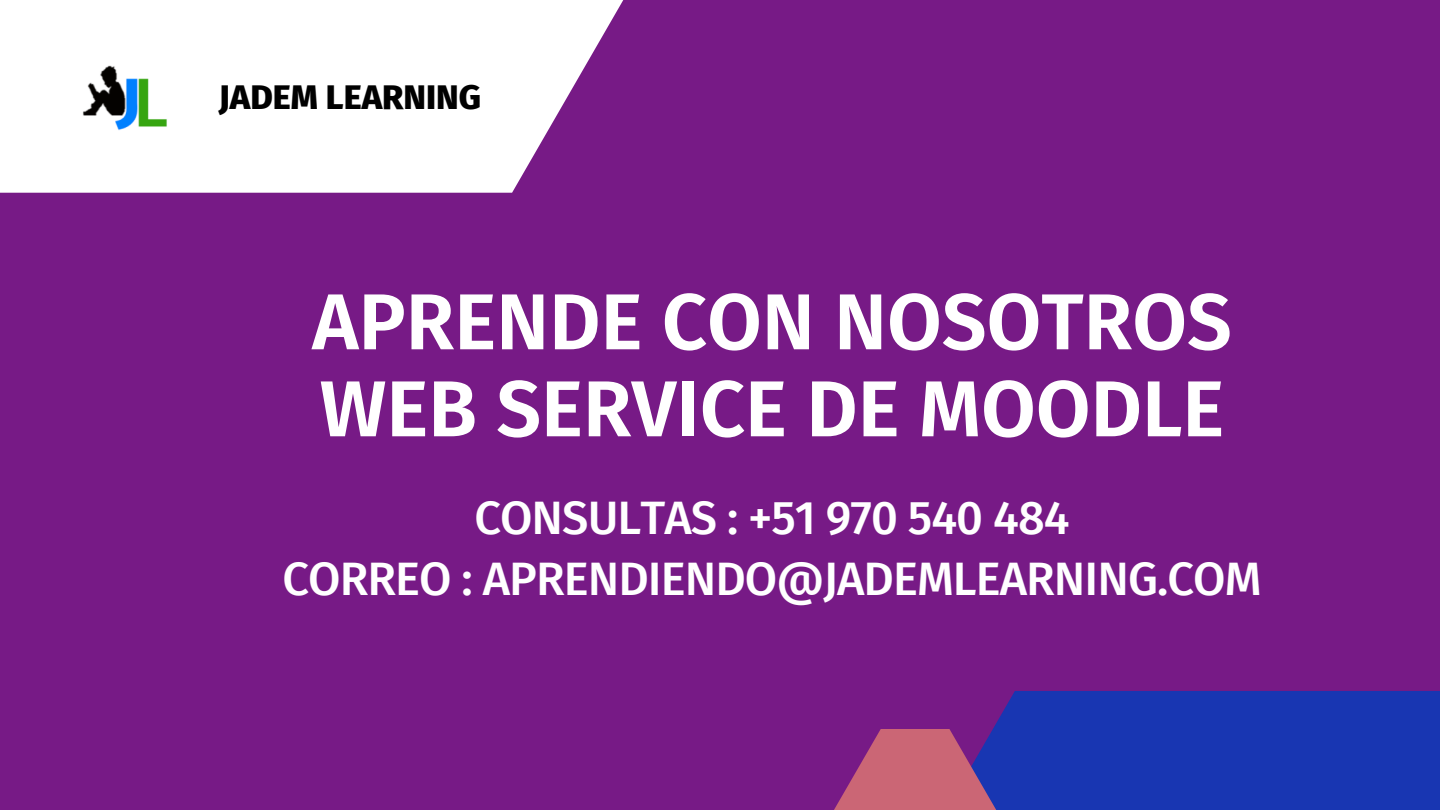
<style>
.page{position:relative;width:1440px;height:810px;background:#771a86}
.page>*{position:absolute;margin:0;border:0;box-sizing:border-box;transform-origin:0 0}
.t1{font:600 79.2px/87px "Fira Sans";color:#fff}
.t2{font:500 47px/60.8px "Fira Sans";letter-spacing:-.02em;color:#fff;text-align:center}
.t3{font:800 34.4px "Fira Sans";color:#000}
</style>
<div class="page">
<div style="left:993px;top:691px;width:447px;height:119px;background:#1836b2"></div>
<svg style="left:834px;top:729px;width:215px;height:81px"></svg>
<svg style="left:0;top:0;width:624px;height:193px;fill:#fff"></svg>
<img style="left:81px;top:61px;width:93px;height:76px">
<p class="t3" style="left:219px;top:77px;width:264px">JADEM LEARNING</p>
<h1 class="t1" style="left:312px;top:279px;width:921px">APRENDE CON NOSOTROS<br>WEB SERVICE DE MOODLE</h1>
<p class="t2" style="left:282px;top:488px;width:981px">CONSULTAS : +51 970 540 484<br>CORREO : APRENDIENDO@JADEMLEARNING.COM</p>
</div>
